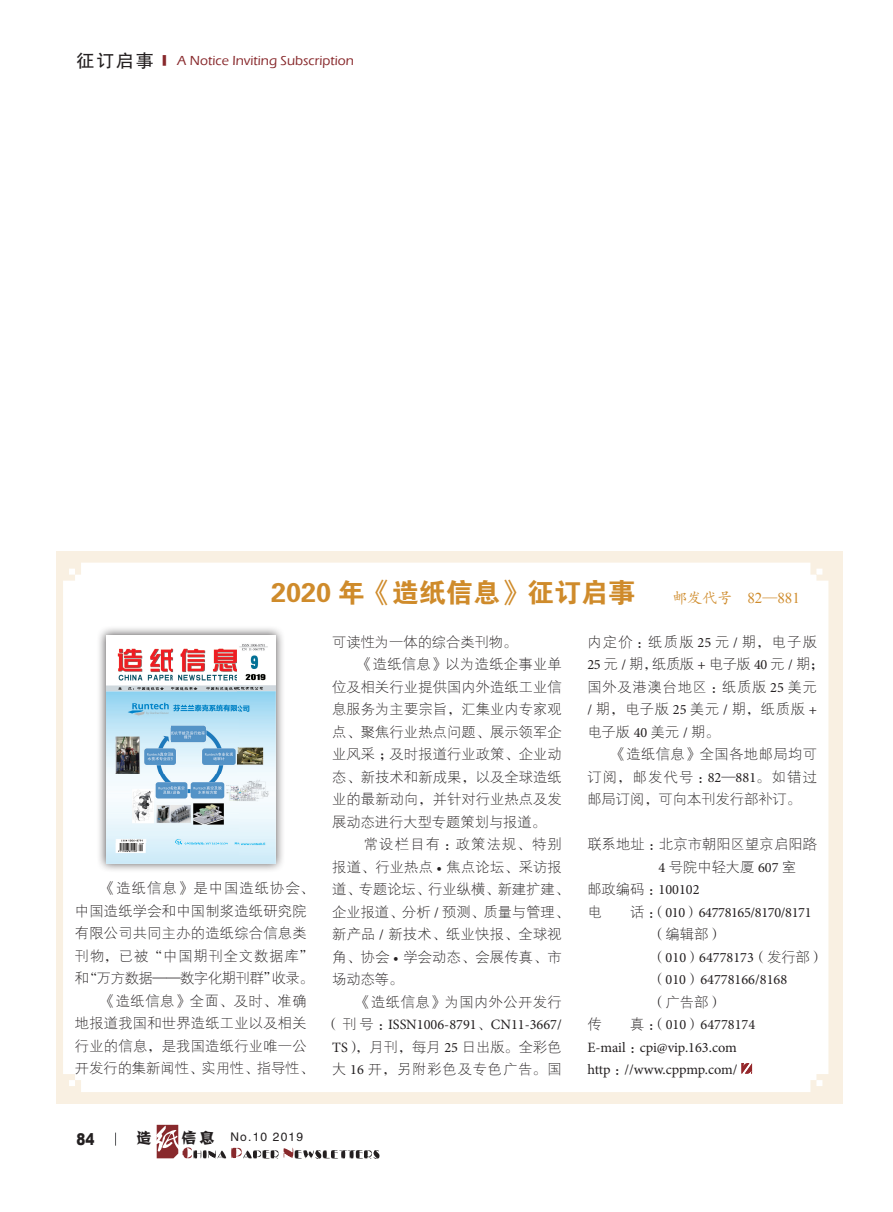
<style>
.page{position:relative;width:893px;height:1212px;background:#fff}
.page>*{position:absolute;margin:0;border:0;box-sizing:border-box;transform-origin:0 0}
.t1{font:27px "FZDHTK GBK1 0";color:#cf8b2b}
.t2{font:900 16.2px "Arial";color:#231f20;scale:.83 1}
.t3{font:15px "FZKTK GBK1 0";color:#cf8b2b}
.t4{font:15px "FZJZK GBK1 0";color:#231f20}
.t5{font:14.25px "FZXDXK GBK1 0";letter-spacing:.01em;color:#231f20}
.t6{font:14.25px "Minion Pro";color:#231f20}
.t7{font:14.25px "FZXDXK GBK1 0";letter-spacing:.09em;color:#231f20}
.t8{font:14.25px "FZXDXK GBK1 0";letter-spacing:.06em;color:#231f20}
.t9{font:14.25px "FZXDXK GBK1 0";letter-spacing:.03em;color:#231f20}
.t10{font:14.25px "Minion Pro";letter-spacing:-.025em;color:#231f20}
.t11{font:14.25px "FZXDXK GBK1 0";letter-spacing:-.025em;color:#231f20}
.t12{font:14.25px "FZXDXK GBK1 0";letter-spacing:.055em;color:#231f20}
.t13{font:14.25px "FZXDXK GBK1 0";letter-spacing:.08em;color:#231f20}
.t14{font:14.25px "FZXDXK GBK1 0";letter-spacing:.04em;color:#231f20}
.t15{font:500 13.5px "Eras ITC";color:#88292c}
.t16{font:12px "FZHTK GBK1 0";letter-spacing:.1em;color:#231f20}
.s1{font-family:"FZHTK GBK1 0";font-weight:400;font-size:18px;color:#231f20}
.s2{font-family:"FZHTK GBK1 0";font-weight:400}
.s3{font-family:"Times New Roman"}
.s4{font-family:"FZSYK GBK1 0"}
.s5{font-family:"FZJZK GBK1 0";font-size:15px}
.s6{font-family:"Minion Pro"}
.s7{font-family:"FZXDXK GBK1 0"}
</style>
<div class="page">
<svg style="left:156px;top:1125px;width:223px;height:34px"></svg>
<svg style="left:115px;top:1132px;width:1px;height:13px"></svg>
<div style="left:56px;top:551px;width:786px;height:553px;background:#f9f0e2"></div>
<div style="left:63px;top:563px;width:765px;height:529px;background:#fff"></div>
<svg style="left:741px;top:1063px;width:11px;height:10px"></svg>
<div style="left:96px;top:625px;width:189px;height:248px;background:#231f20;opacity:.75"></div>
<img style="left:106px;top:635px;width:170px;height:229px">
<p class="t15" style="left:77px;top:53px;width:279px"><span class="s1">征订启事</span> <span class="s2">■</span> A Notice Inviting Subscription</p>
<p class="t1" style="left:271px;top:578px;width:365px">2020 年《造纸信息》征订启事</p>
<p class="t3" style="left:672px;top:590px;width:129px">邮发代号 <span class="s3">82</span>—<span class="s3">881</span></p>
<p class="t13" style="left:101px;top:880px;width:214px"><span class="s4">《</span>造纸信息<span class="s4">》</span>是中国造纸协会<span class="s4">、</span></p>
<p class="t5" style="left:75px;top:903px;width:233px">中国造纸学会和中国制浆造纸研究院</p>
<p class="t5" style="left:75px;top:925px;width:233px">有限公司共同主办的造纸综合信息类</p>
<p class="t8" style="left:75px;top:948px;width:240px">刊物<span class="s4">，</span>已被<span class="s4">“</span>中国期刊全文数据库<span class="s4">”</span></p>
<p class="t11" style="left:75px;top:970px;width:240px">和<span class="s4">“</span>万方数据──数字化期刊群<span class="s4">”</span>收录<span class="s4">。</span></p>
<p class="t14" style="left:101px;top:993px;width:207px"><span class="s4">《</span>造纸信息<span class="s4">》</span>全面<span class="s4">、</span>及时<span class="s4">、</span>准确</p>
<p class="t5" style="left:75px;top:1015px;width:233px">地报道我国和世界造纸工业以及相关</p>
<p class="t5" style="left:75px;top:1038px;width:233px">行业的信息<span class="s4">，</span>是我国造纸行业唯一公</p>
<p class="t5" style="left:75px;top:1060px;width:240px">开发行的集新闻性<span class="s4">、</span>实用性<span class="s4">、</span>指导性<span class="s4">、</span></p>
<p class="t2" style="left:77px;top:1127px;width:23px">84</p>
<p class="t4" style="left:137px;top:1128px;width:16px">造</p>
<p class="t16" style="left:182px;top:1130px;width:123px"><span class="s5">信息</span> No.10 2019</p>
<p class="t5" style="left:332px;top:634px;width:187px">可读性为一体的综合类刊物<span class="s4">。</span></p>
<p class="t5" style="left:358px;top:656px;width:205px"><span class="s4">《</span>造纸信息<span class="s4">》</span>以为造纸企事业单</p>
<p class="t5" style="left:332px;top:679px;width:231px">位及相关行业提供国内外造纸工业信</p>
<p class="t5" style="left:332px;top:701px;width:231px">息服务为主要宗旨<span class="s4">，</span>汇集业内专家观</p>
<p class="t5" style="left:332px;top:724px;width:231px">点<span class="s4">、</span>聚焦行业热点问题<span class="s4">、</span>展示领军企</p>
<p class="t5" style="left:332px;top:746px;width:231px">业风采<span class="s4">；</span>及时报道行业政策<span class="s4">、</span>企业动</p>
<p class="t5" style="left:332px;top:769px;width:231px">态<span class="s4">、</span>新技术和新成果<span class="s4">，</span>以及全球造纸</p>
<p class="t5" style="left:332px;top:791px;width:231px">业的最新动向<span class="s4">，</span>并针对行业热点及发</p>
<p class="t5" style="left:332px;top:814px;width:215px">展动态进行大型专题策划与报道<span class="s4">。</span></p>
<p class="t7" style="left:364px;top:836px;width:200px">常设栏目有<span class="s4">：</span>政策法规<span class="s4">、</span>特别</p>
<p class="t5" style="left:332px;top:859px;width:231px">报道<span class="s4">、</span>行业热点 <span class="s6">•</span> 焦点论坛<span class="s4">、</span>采访报</p>
<p class="t5" style="left:332px;top:881px;width:238px">道<span class="s4">、</span>专题论坛<span class="s4">、</span>行业纵横<span class="s4">、</span>新建扩建<span class="s4">、</span></p>
<p class="t5" style="left:332px;top:904px;width:238px">企业报道<span class="s4">、</span>分析 <span class="s6">/</span> 预测<span class="s4">、</span>质量与管理<span class="s4">、</span></p>
<p class="t5" style="left:332px;top:926px;width:231px">新产品 <span class="s6">/</span> 新技术<span class="s4">、</span>纸业快报<span class="s4">、</span>全球视</p>
<p class="t5" style="left:332px;top:949px;width:231px">角<span class="s4">、</span>协会 <span class="s6">•</span> 学会动态<span class="s4">、</span>会展传真<span class="s4">、</span>市</p>
<p class="t5" style="left:332px;top:971px;width:73px">场动态等<span class="s4">。</span></p>
<p class="t9" style="left:357px;top:994px;width:207px"><span class="s4">《</span>造纸信息<span class="s4">》</span>为国内外公开发行</p>
<p class="t6" style="left:325px;top:1015px;width:238px"><span class="s4">（</span><span class="s7">刊号</span><span class="s4">：</span>ISSN1006-8791<span class="s4">、</span>CN11-3667/</p>
<p class="t5" style="left:332px;top:1039px;width:231px"><span class="s6">TS</span><span class="s4">），</span>月刊<span class="s4">，</span>每月 <span class="s6">25</span> 日出版<span class="s4">。</span>全彩色</p>
<p class="t8" style="left:332px;top:1061px;width:231px">大 <span class="s6">16</span> 开<span class="s4">，</span>另附彩色及专色广告<span class="s4">。</span>国</p>
<p class="t7" style="left:587px;top:634px;width:231px">内定价<span class="s4">：</span>纸质版 <span class="s6">25</span> 元 <span class="s6">/</span> 期<span class="s4">，</span>电子版</p>
<p class="t5" style="left:587px;top:656px;width:238px"><span class="s6">25</span> 元 <span class="s6">/</span> 期<span class="s4">，</span>纸质版 <span class="s6">+</span> 电子版 <span class="s6">40</span> 元 <span class="s6">/</span> 期<span class="s4">；</span></p>
<p class="t12" style="left:587px;top:679px;width:231px">国外及港澳台地区<span class="s4">：</span>纸质版 <span class="s6">25</span> 美元</p>
<p class="t5" style="left:587px;top:701px;width:231px"><span class="s6">/</span> 期<span class="s4">，</span>电子版 <span class="s6">25</span> 美元 <span class="s6">/</span> 期<span class="s4">，</span>纸质版 <span class="s6">+</span></p>
<p class="t5" style="left:587px;top:724px;width:134px">电子版 <span class="s6">40</span> 美元 <span class="s6">/</span> 期<span class="s4">。</span></p>
<p class="t9" style="left:612px;top:746px;width:207px"><span class="s4">《</span>造纸信息<span class="s4">》</span>全国各地邮局均可</p>
<p class="t7" style="left:587px;top:769px;width:231px">订阅<span class="s4">，</span>邮发代号<span class="s4">：</span><span class="s6">82</span><span class="s4">—</span><span class="s6">881</span><span class="s4">。</span>如错过</p>
<p class="t5" style="left:587px;top:791px;width:215px">邮局订阅<span class="s4">，</span>可向本刊发行部补订<span class="s4">。</span></p>
<p class="t5" style="left:587px;top:836px;width:231px">联系地址<span class="s4">：</span>北京市朝阳区望京启阳路</p>
<p class="t5" style="left:658px;top:859px;width:139px"><span class="s6">4</span> 号院中轻大厦 <span class="s6">607</span> 室</p>
<p class="t6" style="left:587px;top:880px;width:114px"><span class="s7">邮政编码</span><span class="s4">：</span>100102</p>
<p class="t10" style="left:587px;top:902px;width:226px"><span class="s7">电　　话</span><span class="s4">：（</span>010<span class="s4">）</span>64778165/8170/8171</p>
<p class="t5" style="left:651px;top:926px;width:73px"><span class="s4">（</span>编辑部<span class="s4">）</span></p>
<p class="t6" style="left:651px;top:947px;width:174px"><span class="s4">（</span>010<span class="s4">）</span>64778173<span class="s4">（</span><span class="s7">发行部</span><span class="s4">）</span></p>
<p class="t6" style="left:651px;top:970px;width:137px"><span class="s4">（</span>010<span class="s4">）</span>64778166/8168</p>
<p class="t5" style="left:651px;top:994px;width:73px"><span class="s4">（</span>广告部<span class="s4">）</span></p>
<p class="t6" style="left:587px;top:1015px;width:169px"><span class="s7">传　　真</span><span class="s4">：（</span>010<span class="s4">）</span>64778174</p>
<p class="t6" style="left:587px;top:1037px;width:151px">E-mail <span class="s4">：</span>cpi@vip.163.com</p>
<p class="t6" style="left:587px;top:1059px;width:152px">http <span class="s4">：</span>//www.cppmp.com/</p>
</div>
